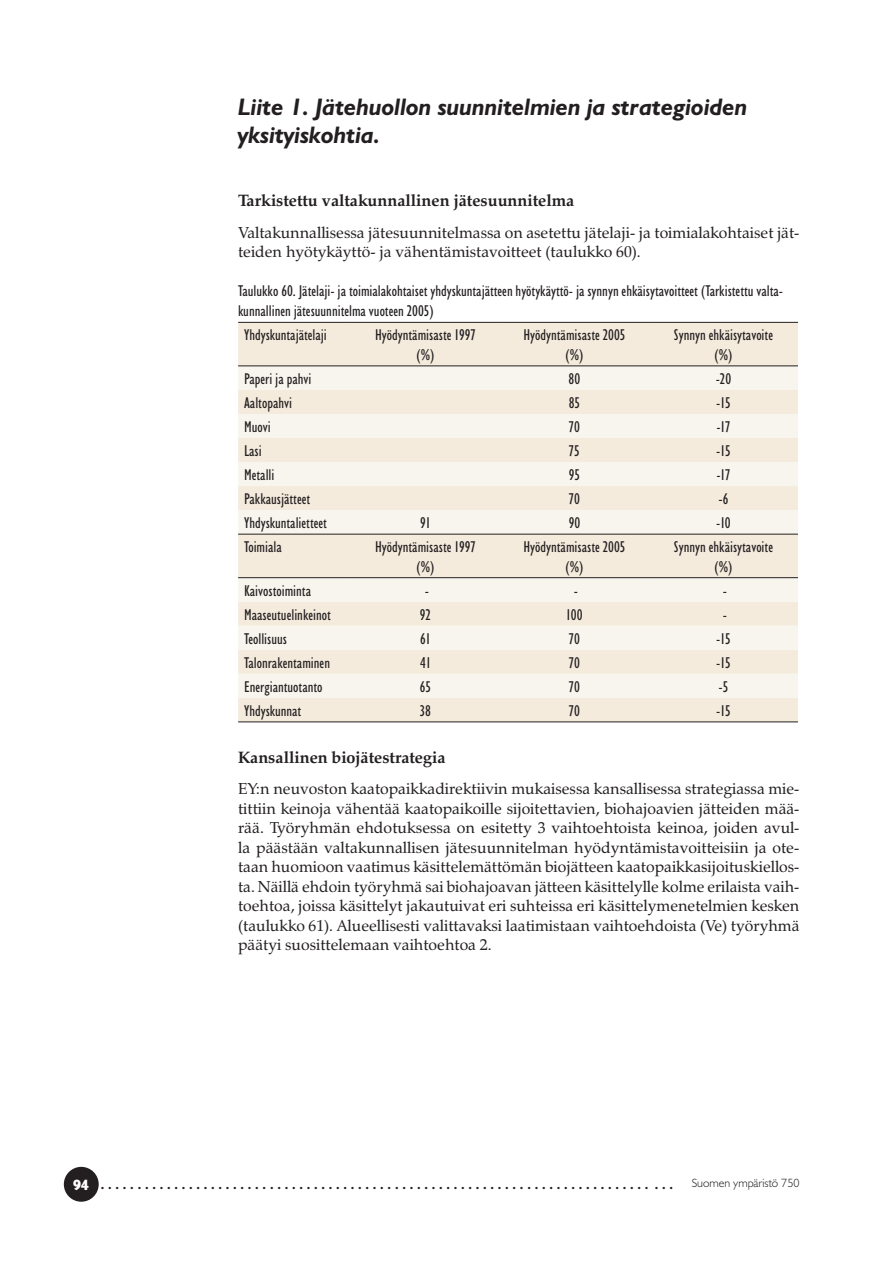
<style>
.page{position:relative;width:893px;height:1263px;background:#fff}
.page>*{position:absolute;margin:0;border:0;box-sizing:border-box;transform-origin:0 0}
.t1{font:italic 700 24px/28.5px "Humanist 521 BT";color:#231f20}
.t2{font:19.5px "Humanist 521 BT";color:#231f20}
.t3{font:700 16.5px "Zapf Calligraphic 801 BT";color:#231f20}
.t4{font:15.75px/19.5px "Zapf Calligraphic 801 BT";color:#231f20}
.t5{font:condensed 15.75px/19.5px "Humanist 521 BT";color:#231f20;text-align:center}
.s1{font-family:"Humanist 521 BT Xtra";font-weight:700;font-stretch:condensed;font-size:15px;color:#fff}
.s2{font-weight:300;font-size:12px}
</style>
<div class="page">
<div style="left:64px;top:1167px;width:35px;height:35px;background:#231f20;border-radius:50%"></div>
<div style="left:238px;top:323px;width:560px;height:398px;background:#f4ebdd"></div>
<svg style="left:238px;top:366px;width:560px;height:332px;background:#f5efe5"></svg>
<hr style="left:238px;top:322px;width:113px;height:1px;background:#231f20">
<hr style="left:351px;top:322px;width:149px;height:1px;background:#231f20">
<hr style="left:500px;top:322px;width:149px;height:1px;background:#231f20">
<hr style="left:649px;top:322px;width:149px;height:1px;background:#231f20">
<hr style="left:238px;top:365px;width:113px;height:1px;background:#231f20">
<hr style="left:351px;top:365px;width:149px;height:1px;background:#231f20">
<hr style="left:500px;top:365px;width:149px;height:1px;background:#231f20">
<hr style="left:649px;top:365px;width:149px;height:1px;background:#231f20">
<hr style="left:238px;top:721px;width:113px;height:1px;background:#231f20">
<hr style="left:351px;top:721px;width:149px;height:1px;background:#231f20">
<hr style="left:500px;top:721px;width:149px;height:1px;background:#231f20">
<hr style="left:649px;top:721px;width:149px;height:1px;background:#231f20">
<hr style="left:238px;top:534px;width:113px;height:1px;background:#231f20">
<hr style="left:351px;top:534px;width:149px;height:1px;background:#231f20">
<hr style="left:500px;top:534px;width:149px;height:1px;background:#231f20">
<hr style="left:649px;top:534px;width:149px;height:1px;background:#231f20">
<hr style="left:238px;top:577px;width:113px;height:1px;background:#231f20">
<hr style="left:351px;top:577px;width:149px;height:1px;background:#231f20">
<hr style="left:500px;top:577px;width:149px;height:1px;background:#231f20">
<hr style="left:649px;top:577px;width:149px;height:1px;background:#231f20">
<h1 class="t1" style="left:238px;top:92px;width:511px">Liite 1. Jätehuollon suunnitelmien ja strategioiden yksityiskohtia.</h1>
<p class="t3" style="left:238px;top:191px;width:338px">Tarkistettu valtakunnallinen jätesuunnitelma</p>
<p class="t4" style="left:238px;top:223px;width:563px">Valtakunnallisessa jätesuunnitelmassa on asetettu jätelaji- ja toimialakohtaiset jät&shy;teiden hyötykäyttö- ja vähentämistavoitteet (taulukko 60).</p>
<p class="t5" style="left:238px;top:281px;width:546px;text-align:left">Taulukko 60. Jätelaji- ja toimialakohtaiset yhdyskuntajätteen hyötykäyttö- ja synnyn ehkäisytavoitteet (Tarkistettu valta&shy;kunnallinen jätesuunnitelma vuoteen 2005)</p>
<p class="t5" style="left:244px;top:325px;width:84px">Yhdyskuntajätelaji</p>
<p class="t5" style="left:375px;top:325px;width:102px">Hyödyntämisaste 1997 (%)</p>
<p class="t5" style="left:523px;top:325px;width:103px">Hyödyntämisaste 2005 (%)</p>
<p class="t5" style="left:674px;top:325px;width:101px">Synnyn ehkäisytavoite (%)</p>
<p class="t5" style="left:244px;top:369px;width:69px">Paperi ja pahvi</p>
<p class="t5" style="left:569px;top:369px;width:13px">80</p>
<p class="t5" style="left:716px;top:369px;width:17px">-20</p>
<p class="t5" style="left:244px;top:393px;width:49px">Aaltopahvi</p>
<p class="t5" style="left:569px;top:393px;width:13px">85</p>
<p class="t5" style="left:716px;top:393px;width:16px">-15</p>
<p class="t5" style="left:244px;top:417px;width:28px">Muovi</p>
<p class="t5" style="left:569px;top:417px;width:13px">70</p>
<p class="t5" style="left:716px;top:417px;width:16px">-17</p>
<p class="t5" style="left:244px;top:441px;width:19px">Lasi</p>
<p class="t5" style="left:569px;top:441px;width:12px">75</p>
<p class="t5" style="left:716px;top:441px;width:16px">-15</p>
<p class="t5" style="left:244px;top:465px;width:32px">Metalli</p>
<p class="t5" style="left:569px;top:465px;width:13px">95</p>
<p class="t5" style="left:716px;top:465px;width:16px">-17</p>
<p class="t5" style="left:244px;top:489px;width:68px">Pakkausjätteet</p>
<p class="t5" style="left:569px;top:489px;width:13px">70</p>
<p class="t5" style="left:718px;top:489px;width:11px">-6</p>
<p class="t5" style="left:244px;top:513px;width:84px">Yhdyskuntalietteet</p>
<p class="t5" style="left:420px;top:513px;width:12px">91</p>
<p class="t5" style="left:569px;top:513px;width:13px">90</p>
<p class="t5" style="left:716px;top:513px;width:16px">-10</p>
<p class="t5" style="left:244px;top:537px;width:39px">Toimiala</p>
<p class="t5" style="left:375px;top:537px;width:102px">Hyödyntämisaste 1997 (%)</p>
<p class="t5" style="left:523px;top:537px;width:103px">Hyödyntämisaste 2005 (%)</p>
<p class="t5" style="left:674px;top:537px;width:101px">Synnyn ehkäisytavoite (%)</p>
<p class="t5" style="left:244px;top:581px;width:68px">Kaivostoiminta</p>
<p class="t5" style="left:425px;top:581px;width:6px">-</p>
<p class="t5" style="left:574px;top:581px;width:6px">-</p>
<p class="t5" style="left:723px;top:581px;width:6px">-</p>
<p class="t5" style="left:244px;top:605px;width:88px">Maaseutuelinkeinot</p>
<p class="t5" style="left:420px;top:605px;width:13px">92</p>
<p class="t5" style="left:566px;top:605px;width:18px">100</p>
<p class="t5" style="left:723px;top:605px;width:6px">-</p>
<p class="t5" style="left:244px;top:629px;width:44px">Teollisuus</p>
<p class="t5" style="left:420px;top:629px;width:12px">61</p>
<p class="t5" style="left:569px;top:629px;width:13px">70</p>
<p class="t5" style="left:716px;top:629px;width:16px">-15</p>
<p class="t5" style="left:244px;top:653px;width:87px">Talonrakentaminen</p>
<p class="t5" style="left:420px;top:653px;width:12px">41</p>
<p class="t5" style="left:569px;top:653px;width:13px">70</p>
<p class="t5" style="left:716px;top:653px;width:16px">-15</p>
<p class="t5" style="left:244px;top:677px;width:80px">Energiantuotanto</p>
<p class="t5" style="left:420px;top:677px;width:13px">65</p>
<p class="t5" style="left:569px;top:677px;width:13px">70</p>
<p class="t5" style="left:718px;top:677px;width:11px">-5</p>
<p class="t5" style="left:244px;top:701px;width:59px">Yhdyskunnat</p>
<p class="t5" style="left:420px;top:701px;width:13px">38</p>
<p class="t5" style="left:569px;top:701px;width:13px">70</p>
<p class="t5" style="left:716px;top:701px;width:16px">-15</p>
<p class="t3" style="left:238px;top:747px;width:209px">Kansallinen biojätestrategia</p>
<p class="t4" style="left:238px;top:779px;width:563px;text-align:justify">EY:n neuvoston kaatopaikkadirektiivin mukaisessa kansallisessa strategiassa mie&shy;tittiin keinoja vähentää kaatopaikoille sijoitettavien, biohajoavien jätteiden mää&shy;rää. Työryhmän ehdotuksessa on esitetty 3 vaihtoehtoista keinoa, joiden avul&shy;la päästään valtakunnallisen jätesuunnitelman hyödyntämistavoitteisiin ja ote&shy;taan huomioon vaatimus käsittelemättömän biojätteen kaatopaikkasijoituskiellos&shy;ta. Näillä ehdoin työryhmä sai biohajoavan jätteen käsittelylle kolme erilaista vaih&shy;toehtoa, joissa käsittelyt jakautuivat eri suhteissa eri käsittelymenetelmien kesken (taulukko 61). Alueellisesti valittavaksi laatimistaan vaihtoehdoista (Ve) työryhmä päätyi suosittelemaan vaihtoehtoa 2.</p>
<p class="t2" style="left:73px;top:1170px;width:728px"><span class="s1">94</span> . . . . . . . . . . . . . . . . . . . . . . . . . . . . . . . . . . . . . . . . . . . . . . . . . . . . . . . . . . . . . . . . . . . . . . . . . . . . . . <span class="s2">Suomen ympäristö 750</span></p>
</div>
